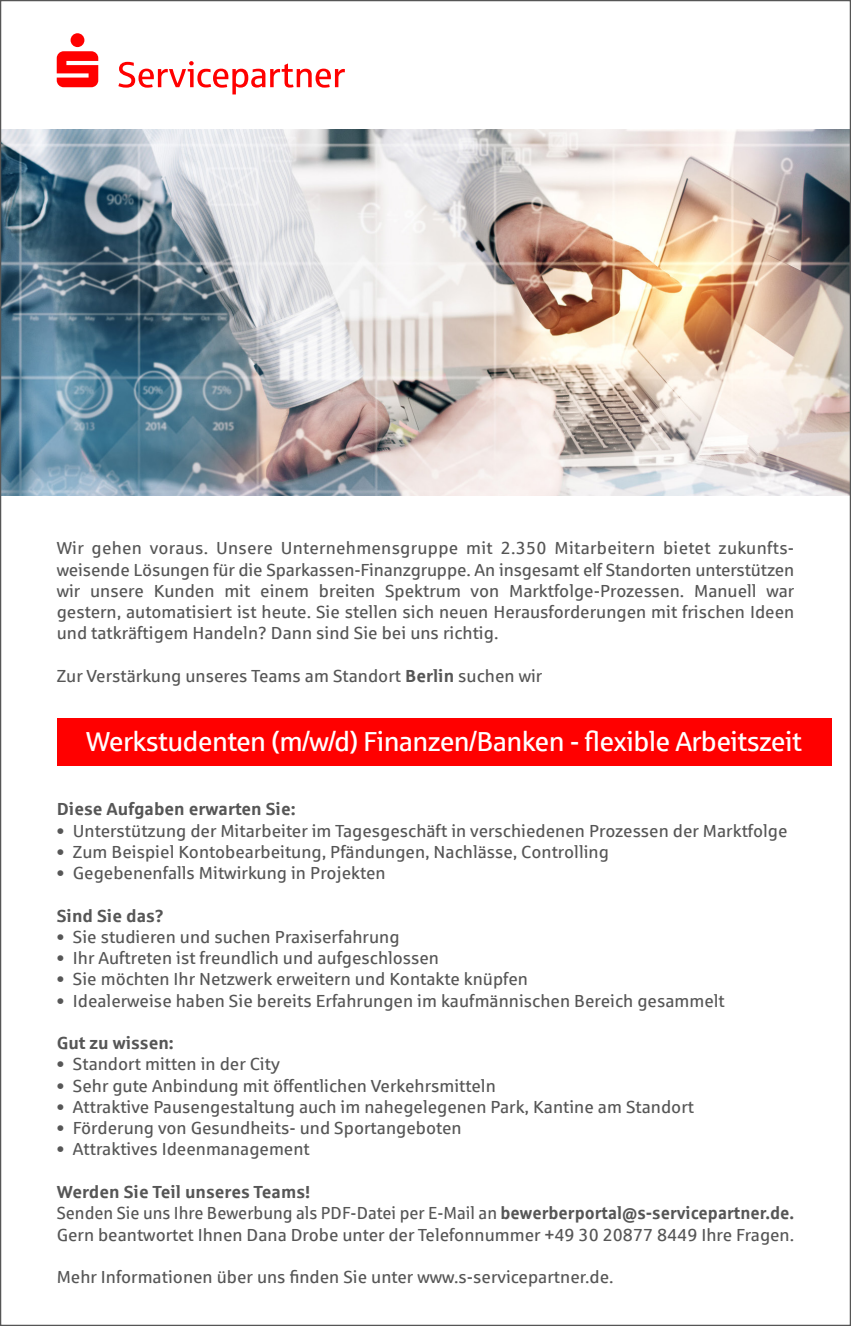
<style>
.page{position:relative;width:851px;height:1326px;background:#fff}
.page>*{position:absolute;margin:0;border:0;box-sizing:border-box;transform-origin:0 0}
.t1{font:27.5px "Sparkasse Rg";letter-spacing:-.025em;color:#fff}
.t2{font:17.5px/21.2px "Sparkasse Rg";color:#565656;text-align:justify}
.t3{font:17.5px/21.2px "Sparkasse Rg";color:#565656;scale:.96 1}
.t4{font:700 17.5px "Sparkasse Rg";color:#565656}
.s1{font-weight:700}
</style>
<div class="page">
<div style="left:57px;top:717px;width:774px;height:48px;background:#f00"></div>
<img style="left:2px;top:129px;width:846px;height:366px">
<svg style="left:57px;top:33px;width:41px;height:54px"></svg>
<svg style="left:118px;top:61px;width:227px;height:33px"></svg>
<p class="t2" style="left:57px;top:537px;width:739px">Wir gehen voraus. Unsere Unternehmensgruppe mit 2.350 Mitarbeitern bietet zukunfts&shy;weisende Lösungen für die Sparkassen-Finanzgruppe. An insgesamt elf Standorten unterstützen wir unsere Kunden mit einem breiten Spektrum von Marktfolge-Prozessen. Manuell war gestern, automatisiert ist heute. Sie stellen sich neuen Herausforderungen mit frischen Ideen und tatkräftigem Handeln? Dann sind Sie bei uns richtig.</p>
<p class="t2" style="left:57px;top:664px;width:487px">Zur Verstärkung unseres Teams am Standort <span class="s1">Berlin</span> suchen wir</p>
<h1 class="t1" style="left:86px;top:724px;width:717px">Werkstudenten (m/w/d) Finanzen/Banken - flexible Arbeitszeit</h1>
<p class="t4" style="left:57px;top:798px;width:240px">Diese Aufgaben erwarten Sie:</p>
<p class="t2" style="left:57px;top:819px;width:732px">• Unterstützung der Mitarbeiter im Tagesgeschäft in verschiedenen Prozessen der Marktfolge</p>
<p class="t2" style="left:57px;top:840px;width:553px">• Zum Beispiel Kontobearbeitung, Pfändungen, Nachlässe, Controlling</p>
<p class="t2" style="left:57px;top:861px;width:330px">• Gegebenenfalls Mitwirkung in Projekten</p>
<p class="t4" style="left:57px;top:904px;width:109px">Sind Sie das?</p>
<p class="t2" style="left:57px;top:925px;width:344px">• Sie studieren und suchen Praxiserfahrung</p>
<p class="t2" style="left:57px;top:946px;width:384px">• Ihr Auftreten ist freundlich und aufgeschlossen</p>
<p class="t2" style="left:57px;top:968px;width:472px">• Sie möchten Ihr Netzwerk erweitern und Kontakte knüpfen</p>
<p class="t2" style="left:57px;top:989px;width:669px">• Idealerweise haben Sie bereits Erfahrungen im kaufmännischen Bereich gesammelt</p>
<p class="t4" style="left:57px;top:1031px;width:119px">Gut zu wissen:</p>
<p class="t2" style="left:57px;top:1053px;width:224px">• Standort mitten in der City</p>
<p class="t2" style="left:57px;top:1074px;width:440px">• Sehr gute Anbindung mit öffentlichen Verkehrsmitteln</p>
<p class="t2" style="left:57px;top:1095px;width:639px">• Attraktive Pausengestaltung auch im nahegelegenen Park, Kantine am Standort</p>
<p class="t2" style="left:57px;top:1116px;width:406px">• Förderung von Gesundheits- und Sportangeboten</p>
<p class="t2" style="left:57px;top:1138px;width:254px">• Attraktives Ideenmanagement</p>
<p class="t3" style="left:57px;top:1180px;width:769px"><span class="s1">Werden Sie Teil unseres Teams!<br></span>Senden Sie uns Ihre Bewerbung als PDF-Datei per E-Mail an <span class="s1">bewerberportal@s-servicepartner.de.<br></span>Gern beantwortet Ihnen Dana Drobe unter der Telefonnummer +49 30 20877 8449 Ihre Fragen.</p>
<p class="t2" style="left:57px;top:1265px;width:558px">Mehr Informationen über uns finden Sie unter www.s-servicepartner.de.</p>
</div>
